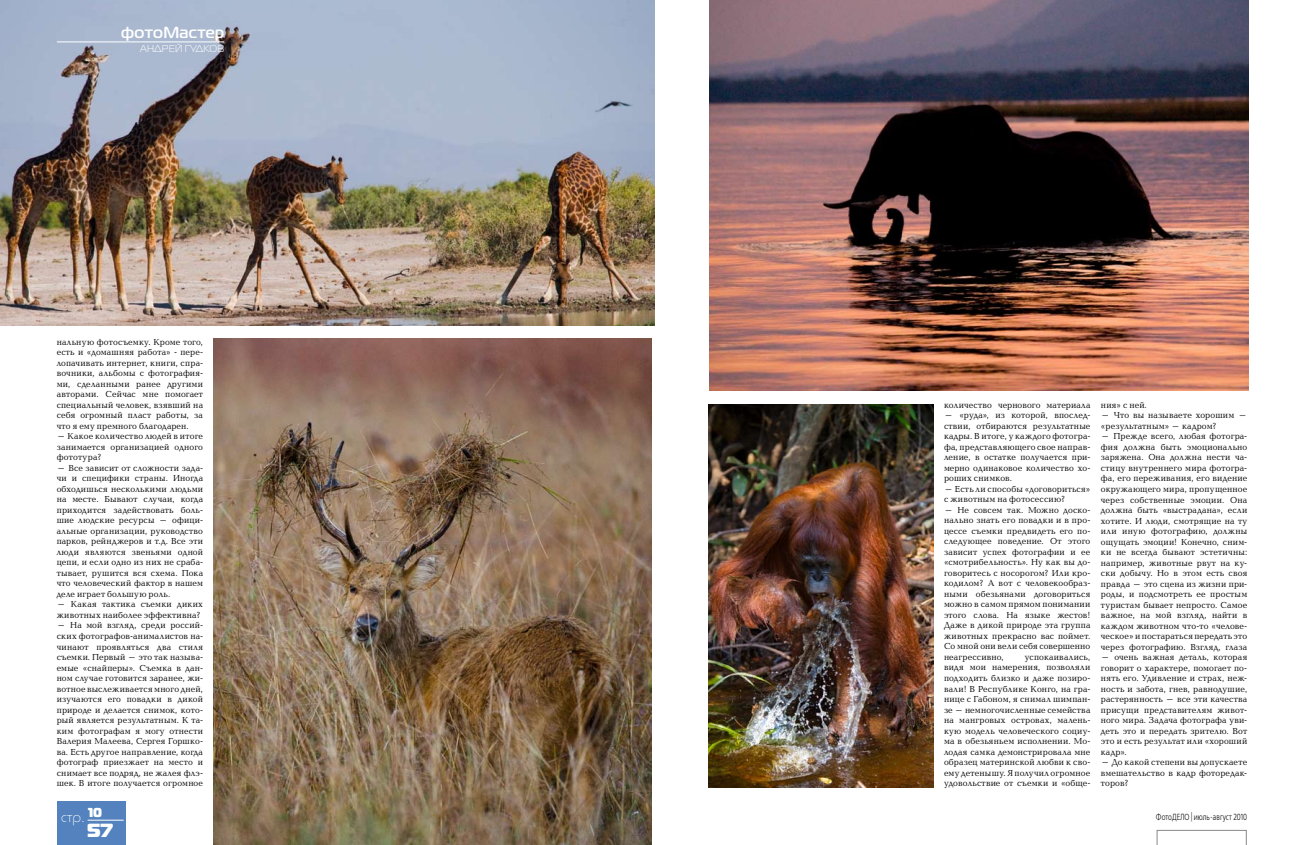
<style>
.page{position:relative;width:1304px;height:845px;background:#fff}
.page>*{position:absolute;margin:0;border:0;box-sizing:border-box;transform-origin:0 0}
.t1{font:19px "Magistral Black C";color:#fff;scale:1.05 1}
.t2{font:700 16px "Magistral C";letter-spacing:.02em;color:#fff}
.t3{font:300 14.6px "Bauhaus C";color:#fff}
.t4{font:13px "Magistral Black C";color:#fff}
.t5{font:10px "Magistral C";letter-spacing:.01em;color:#fff}
.t6{font:9px/10.5px "Baltica C";letter-spacing:.02em;color:#000;text-align:justify;scale:.95 1}
.t7{font:8.8px "Free Set C";color:#000;scale:.76 1}
</style>
<div class="page">
<svg style="left:1157px;top:830px;width:90px;height:15px"></svg>
<div style="left:57px;top:801px;width:68px;height:44px;background:#5382be"></div>
<hr style="left:88px;top:820px;width:36px;height:1px;background:#fff">
<img style="left:0;top:0;width:654px;height:325px">
<img style="left:709px;top:404px;width:225px;height:384px">
<img style="left:709px;top:0;width:540px;height:390px">
<img style="left:214px;top:339px;width:438px;height:506px">
<hr style="left:57px;top:41px;width:167px;height:1px;background:#fff">
<h2 class="t2" style="left:121px;top:23px;width:104px">фотоМастер</h2>
<p class="t5" style="left:140px;top:44px;width:85px">Андрей Гудков</p>
<h2 class="t2" style="left:98px;top:24px;width:128px">фотоИСТОРИЯ</h2>
<p class="t5" style="left:96px;top:44px;width:130px">Классики фотографии</p>
<p class="t6" style="left:57px;top:337px;width:156px">нальную фотосъемку. Кроме того, есть и «домашняя работа» - пере&shy;лопачивать интернет, книги, спра&shy;вочники, альбомы с фотография&shy;ми, сделанными ранее другими авторами. Сейчас мне помогает специальный человек, взявший на себя огромный пласт работы, за что я ему премного благодарен.</p>
<p class="t6" style="left:57px;top:431px;width:156px">– Какое количество людей в итоге занимается организацией одного фототура?</p>
<p class="t6" style="left:57px;top:463px;width:156px">– Все зависит от сложности зада&shy;чи и специфики страны. Иногда обходишься несколькими людьми на месте. Бывают случаи, когда приходится задействовать боль&shy;шие людские ресурсы – офици&shy;альные организации, руководство парков, рейнджеров и т.д. Все эти люди являются звеньями одной цепи, и если одно из них не сраба&shy;тывает, рушится вся схема. Пока что человеческий фактор в нашем деле играет большую роль.</p>
<p class="t6" style="left:57px;top:599px;width:156px">– Какая тактика съемки диких животных наиболее эффективна?</p>
<p class="t6" style="left:57px;top:620px;width:156px">– На мой взгляд, среди россий&shy;ских фотографов-анималистов на&shy;чинают проявляться два стиля съемки. Первый – это так называ&shy;емые «снайперы». Съемка в дан&shy;ном случае готовится заранее, жи&shy;вотное выслеживается много дней, изучаются его повадки в дикой природе и делается снимок, кото&shy;рый является результатным. К та&shy;ким фотографам я могу отнести Валерия Малеева, Сергея Горшко&shy;ва. Есть другое направление, когда фотограф приезжает на место и снимает все подряд, не жалея флэ&shy;шек. В итоге получается огромное</p>
<h3 class="t4" style="left:88px;top:804px;width:16px">10</h3>
<h3 class="t3" style="left:61px;top:809px;width:25px">стр.</h3>
<h1 class="t1" style="left:87px;top:818px;width:26px">57</h1>
<p class="t6" style="left:944px;top:400px;width:156px">количество чернового материала</p>
<p class="t6" style="left:944px;top:410px;width:156px">– «руда», из которой, впослед&shy;ствии, отбираются результатные кадры. В итоге, у каждого фотогра&shy;фа, представляющего свое направ&shy;ление, в остатке получается при&shy;мерно одинаковое количество хо&shy;роших снимков.</p>
<p class="t6" style="left:944px;top:484px;width:156px">– Есть ли способы «договориться» с животным на фотосессию?</p>
<p class="t6" style="left:944px;top:505px;width:156px">– Не совсем так. Можно доско&shy;нально знать его повадки и в про&shy;цессе съемки предвидеть его по&shy;следующее поведение. От этого зависит успех фотографии и ее «смотрибельность». Ну как вы до&shy;говоритесь с носорогом? Или кро&shy;кодилом? А вот с человекообраз&shy;ными обезьянами договориться можно в самом прямом понимании этого слова. На языке жестов!<br>Даже в дикой природе эта группа животных прекрасно вас поймет.<br>Со мной они вели себя совершенно неагрессивно,</p>
<p class="t6" style="left:944px;top:652px;width:156px;text-indent:81px">успокаивались, видя мои намерения, позволяли подходить близко и даже позиро&shy;вали! В Республике Конго, на гра&shy;нице с Габоном, я снимал шимпан&shy;зе – немногочисленные семейства на мангровых островах, малень&shy;кую модель человеческого социу&shy;ма в обезьяньем исполнении. Мо&shy;лодая самка демонстрировала мне образец материнской любви к сво&shy;ему детенышу. Я получил огромное удовольствие от съемки и «обще-</p>
<p class="t6" style="left:1101px;top:400px;width:50px">ния» с ней.</p>
<p class="t6" style="left:1101px;top:410px;width:156px">– Что вы называете хорошим – «результатным» – кадром?</p>
<p class="t6" style="left:1101px;top:431px;width:156px">– Прежде всего, любая фотогра&shy;фия должна быть эмоционально заряжена. Она должна нести ча&shy;стицу внутреннего мира фотогра&shy;фа, его переживания, его видение окружающего мира, пропущенное через собственные эмоции. Она должна быть «выстрадана», если хотите. И люди, смотрящие на ту или иную фотографию, должны ощущать эмоции! Конечно, сним&shy;ки не всегда бывают эстетичны: например, животные рвут на ку&shy;ски добычу. Но в этом есть своя правда – это сцена из жизни при&shy;роды, и подсмотреть ее простым туристам бывает непросто. Самое важное, на мой взгляд, найти в каждом животном что-то «челове&shy;ческое» и постараться передать это через фотографию. Взгляд, глаза</p>
<p class="t6" style="left:1101px;top:652px;width:156px">– очень важная деталь, которая говорит о характере, помогает по&shy;нять его. Удивление и страх, неж&shy;ность и забота, гнев, равнодушие, растерянность – все эти качества присущи представителям живот&shy;ного мира. Задача фотографа уви&shy;деть это и передать зрителю. Вот это и есть результат или «хороший кадр».</p>
<p class="t6" style="left:1101px;top:757px;width:156px">– До какой степени вы допускаете вмешательство в кадр фоторедак&shy;торов?</p>
<p class="t7" style="left:1156px;top:812px;width:122px">ФотоДЕЛО | июль-август 2010</p>
</div>
